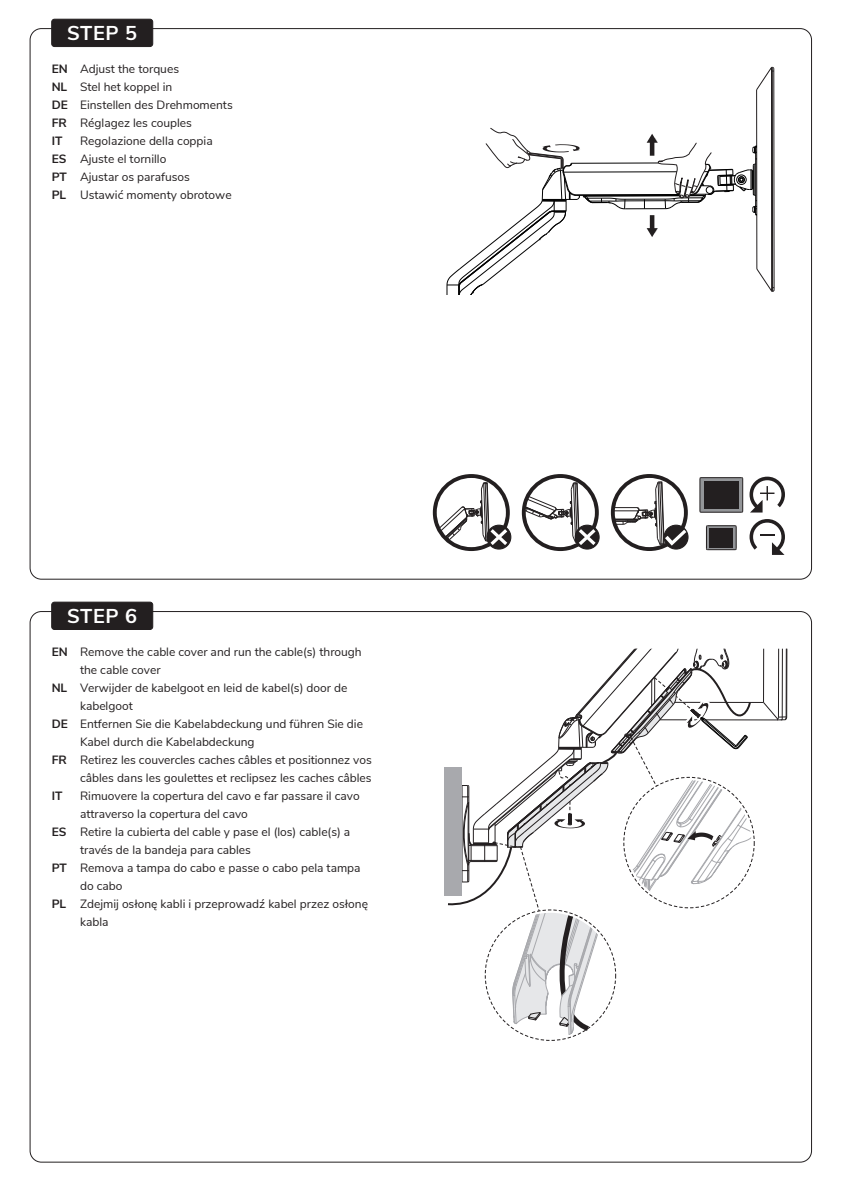
<style>
.page{position:relative;width:842px;height:1191px;background:#fff}
.page>*{position:absolute;margin:0;border:0;box-sizing:border-box;transform-origin:0 0}
.t1{font:700 20px "Nunito Sans";letter-spacing:.03em;color:#fff}
.t2{font:12px/18px "Nunito Sans";color:#231f20}
.t3{font:700 12px/18px "Nunito Sans";color:#231f20}
</style>
<div class="page">
<div style="left:52px;top:19px;width:101px;height:28px;background:#231f20;border-radius:3px"></div>
<div style="left:51px;top:19px;width:102px;height:28px;border:1px solid #231f20;border-radius:3px"></div>
<div style="left:52px;top:602px;width:101px;height:27px;background:#231f20;border-radius:3px"></div>
<div style="left:51px;top:601px;width:102px;height:29px;border:1px solid #231f20;border-radius:3px"></div>
<hr style="left:756px;top:90px;width:1px;height:179px;background:#231f20">
<hr style="left:771px;top:67px;width:1px;height:224px;background:#231f20">
<hr style="left:772px;top:67px;width:1px;height:224px;background:#231f20">
<hr style="left:773px;top:69px;width:1px;height:221px;background:#231f20">
<svg style="left:756px;top:66px;width:18px;height:25px"></svg>
<svg style="left:756px;top:268px;width:19px;height:24px"></svg>
<hr style="left:625px;top:208px;width:40px;height:1px;background:#030303">
<hr style="left:625px;top:200px;width:40px;height:1px;background:#030303">
<hr style="left:625px;top:199px;width:40px;height:1px;background:#030303">
<hr style="left:576px;top:195px;width:115px;height:1px;background:#030303">
<hr style="left:576px;top:194px;width:115px;height:1px;background:#030303">
<hr style="left:564px;top:171px;width:144px;height:1px;background:#030303">
<hr style="left:572px;top:162px;width:132px;height:2px;background:#030303">
<svg style="left:639px;top:126px;width:118px;height:119px"></svg>
<svg style="left:446px;top:127px;width:180px;height:168px"></svg>
<hr style="left:660px;top:719px;width:117px;height:1px;background:#231f20">
<hr style="left:675px;top:702px;width:88px;height:1px;background:#231f20">
<hr style="left:763px;top:648px;width:1px;height:54px;background:#231f20">
<hr style="left:778px;top:648px;width:1px;height:69px;background:#231f20">
<hr style="left:782px;top:648px;width:1px;height:72px;background:#231f20">
<hr style="left:786px;top:648px;width:1px;height:69px;background:#231f20">
<svg style="left:762px;top:701px;width:25px;height:19px"></svg>
<div style="left:445px;top:767px;width:17px;height:128px;background:#a8a9ad"></div>
<svg style="left:462px;top:648px;width:289px;height:389px"></svg>
<svg style="left:611px;top:474px;width:77px;height:77px"></svg>
<div style="left:575px;top:524px;width:25px;height:25px;border:1px solid #231f20;border-radius:50%"></div>
<svg style="left:522px;top:474px;width:77px;height:77px"></svg>
<div style="left:486px;top:524px;width:25px;height:25px;border:1px solid #231f20;border-radius:50%"></div>
<svg style="left:433px;top:474px;width:77px;height:77px"></svg>
<svg style="left:706px;top:525px;width:31px;height:25px"></svg>
<div style="left:709px;top:528px;width:24px;height:19px;background:#231f20"></div>
<svg style="left:700px;top:477px;width:43px;height:35px"></svg>
<hr style="left:700px;top:479px;width:1px;height:32px;background:#231f20">
<hr style="left:701px;top:512px;width:41px;height:1px;background:#231f20">
<hr style="left:742px;top:479px;width:1px;height:32px;background:#231f20">
<hr style="left:701px;top:477px;width:41px;height:1px;background:#231f20">
<div style="left:704px;top:481px;width:34px;height:28px;background:#231f20"></div>
<svg style="left:749px;top:476px;width:36px;height:36px"></svg>
<svg style="left:749px;top:519px;width:36px;height:36px"></svg>
<h1 class="t1" style="left:67px;top:18px;width:72px">STEP 5</h1>
<p class="t3" style="left:52px;top:59px;width:18px">EN<br>NL<br>DE<br>FR<br>IT<br>ES<br>PT<br>PL</p>
<p class="t2" style="left:80px;top:59px;width:154px">Adjust the torques<br>Stel het koppel in<br>Einstellen des Drehmoments<br>Réglagez les couples<br>Regolazione della coppia<br>Ajuste el tornillo<br>Ajustar os parafusos<br>Ustawić momenty obrotowe</p>
<h1 class="t1" style="left:67px;top:601px;width:72px">STEP 6</h1>
<p class="t3" style="left:52px;top:642px;width:18px">EN</p>
<p class="t3" style="left:52px;top:678px;width:17px">NL</p>
<p class="t3" style="left:52px;top:714px;width:18px">DE</p>
<p class="t3" style="left:52px;top:750px;width:17px">FR</p>
<p class="t3" style="left:52px;top:786px;width:12px">IT</p>
<p class="t3" style="left:52px;top:822px;width:16px">ES</p>
<p class="t3" style="left:52px;top:858px;width:17px">PT</p>
<p class="t3" style="left:52px;top:894px;width:16px">PL</p>
<p class="t2" style="left:80px;top:642px;width:293px">Remove the cable cover and run the cable(s) through the cable cover<br>Verwijder de kabelgoot en leid de kabel(s) door de kabelgoot<br>Entfernen Sie die Kabelabdeckung und führen Sie die Kabel durch die Kabelabdeckung<br>Retirez les couvercles caches câbles et positionnez vos câbles dans les goulettes et reclipsez les caches câbles Rimuovere la copertura del cavo e far passare il cavo attraverso la copertura del cavo<br>Retire la cubierta del cable y pase el (los) cable(s) a través de la bandeja para cables<br>Remova a tampa do cabo e passe o cabo pela tampa do cabo<br>Zdejmij osłonę kabli i przeprowadź kabel przez osłonę kabla</p>
</div>
